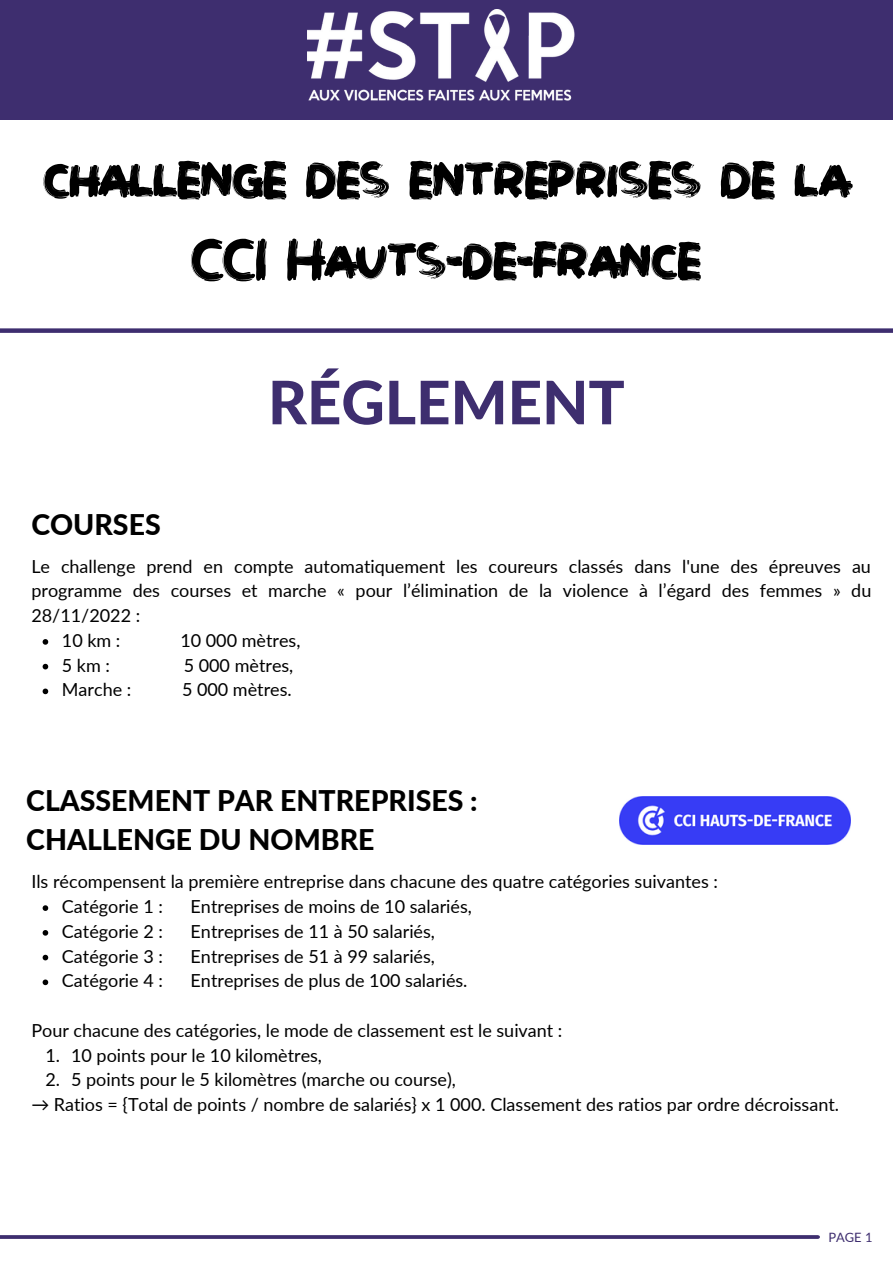
<style>
.page{position:relative;width:893px;height:1264px;background:#fff}
.page>*{position:absolute;margin:0;border:0;box-sizing:border-box;transform-origin:0 0}
.t1{font:800 60px "Lato";color:#3e2e6f}
.t2{font:700 57.9px/81px "Brushot";color:#000;text-align:center}
.t3{font:800 28.5px/39.3px "Lato";color:#000}
.t4{font:18px/24.8px "Lato";color:#000}
.t5{font:12.9px "Lato";color:#3e2e6f}
</style>
<div class="page">
<div style="left:0;top:0;width:892px;height:119px;background:#3e2e6f"></div>
<img style="left:308px;top:10px;width:267px;height:91px">
<svg style="left:0;top:1235px;width:817px;height:3px;background:#463775"></svg>
<div style="left:0;top:328px;width:892px;height:5px;background:#3e2e6f"></div>
<svg style="left:43px;top:639px;width:5px;height:5px"></svg>
<svg style="left:43px;top:664px;width:5px;height:5px"></svg>
<svg style="left:43px;top:688px;width:5px;height:6px"></svg>
<svg style="left:43px;top:905px;width:5px;height:5px"></svg>
<svg style="left:43px;top:930px;width:5px;height:5px"></svg>
<svg style="left:43px;top:954px;width:5px;height:6px"></svg>
<svg style="left:43px;top:979px;width:5px;height:6px"></svg>
<img style="left:619px;top:796px;width:231px;height:48px">
<h2 class="t2" style="left:43px;top:137px;width:807px">challenge des entreprises de la<br>CCI Hauts-de-france</h2>
<h3 class="t3" style="left:31px;top:504px;width:131px">COURSES</h3>
<h1 class="t1" style="left:268px;top:365px;width:358px">RÉGLEMENT</h1>
<p class="t4" style="left:31px;top:553px;width:841px;text-align:justify">Le challenge prend en compte automatiquement les coureurs classés dans l'une des épreuves au programme des courses et marche « pour l’élimination de la violence à l’égard des femmes » du 28/11/2022 :</p>
<p class="t4" style="left:62px;top:627px;width:60px">10 km :</p>
<p class="t4" style="left:180px;top:627px;width:122px">10 000 mètres,</p>
<p class="t4" style="left:62px;top:652px;width:50px">5km:</p>
<p class="t4" style="left:184px;top:652px;width:111px">5 000 mètres,</p>
<p class="t4" style="left:62px;top:677px;width:71px">Marche :</p>
<p class="t4" style="left:182px;top:677px;width:111px">5 000 mètres.</p>
<h3 class="t3" style="left:26px;top:780px;width:453px">CLASSEMENT PAR ENTREPRISES :<br>CHALLENGE DU NOMBRE</h3>
<p class="t4" style="left:31px;top:869px;width:688px">Ils récompensent la première entreprise dans chacune des quatre catégories suivantes :</p>
<p class="t4" style="left:62px;top:893px;width:102px">Catégorie 1 :</p>
<p class="t4" style="left:190px;top:893px;width:283px">Entreprises de moins de 10 salariés,</p>
<p class="t4" style="left:62px;top:918px;width:102px">Catégorie 2 :</p>
<p class="t4" style="left:190px;top:918px;width:246px">Entreprises de 11 à 50 salariés,</p>
<p class="t4" style="left:62px;top:943px;width:102px">Catégorie 3 :</p>
<p class="t4" style="left:190px;top:943px;width:246px">Entreprises de 51 à 99 salariés,</p>
<p class="t4" style="left:62px;top:968px;width:102px">Catégorie 4 :</p>
<p class="t4" style="left:190px;top:968px;width:278px">Entreprises de plus de 100 salariés.</p>
<p class="t4" style="left:45px;top:1017px;width:518px;text-indent:-14px">Pour chacune des catégories, le mode de classement est le suivant :<br>1.<br>2.</p>
<p class="t4" style="left:31px;top:1091px;width:809px">→ Ratios = {Total de points / nombre de salariés} x 1 000. Classement des ratios par ordre décroissant.</p>
<p class="t4" style="left:71px;top:1042px;width:386px">10 points pour le 10 kilomètres,<br>5 points pour le 5 kilomètres (marche ou course),</p>
<p class="t5" style="left:828px;top:1229px;width:46px">PAGE 1</p>
</div>
